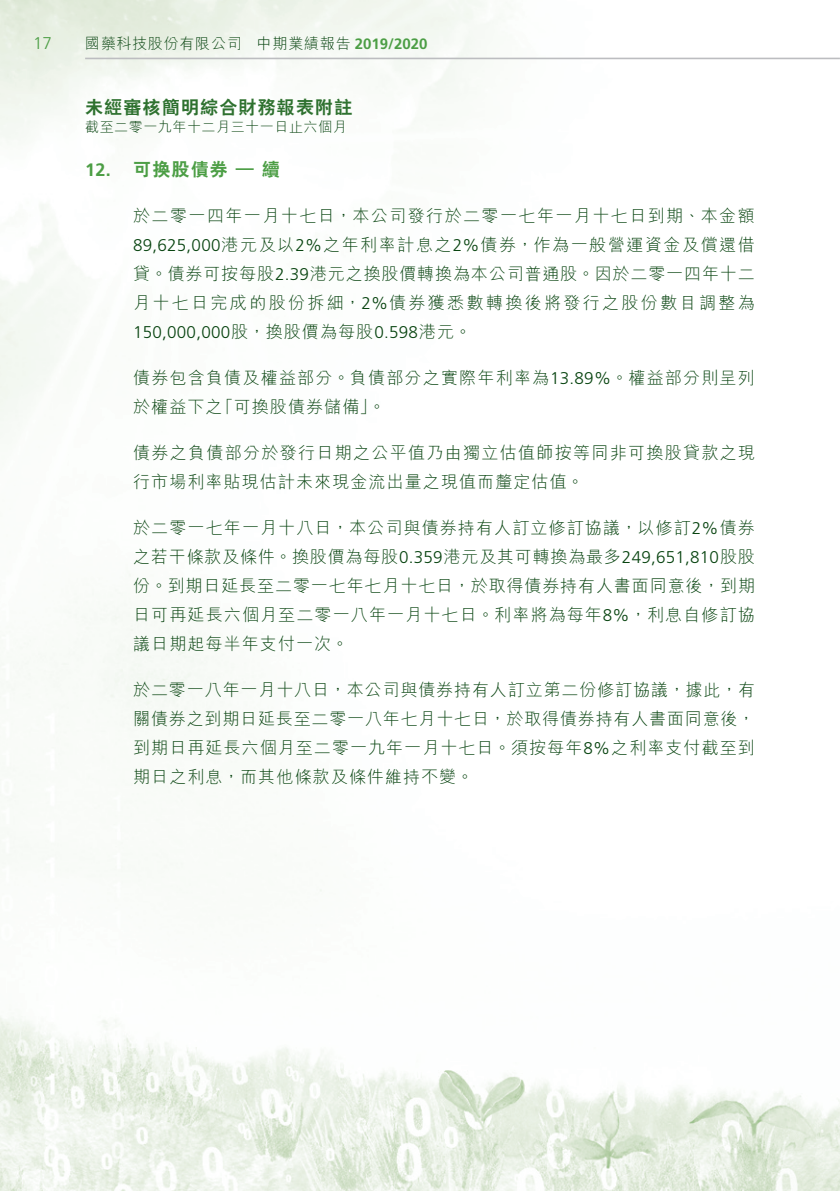
<style>
.page{position:relative;width:840px;height:1191px;background:#fff}
.page>*{position:absolute;margin:0;border:0;box-sizing:border-box;transform-origin:0 0}
.t1{font:800 18px "C Hei 2 HK";letter-spacing:.065em;color:#2e712f}
._03_H1{font:800 18px "C Hei 2 HK";letter-spacing:.065em;color:#4c9e45}
._03_H1-2{font:700 18px "Frutiger LT Std";color:#4c9e45}
._12___P2{font:300 17px/29px "M Hei HK";letter-spacing:.065em;color:#084410;text-align:justify}
.t2{font:300 17px "Frutiger LT Std";color:#4c9e45}
.t3{font:700 15px "Frutiger LT Std";color:#4c9e45}
.t4{font:300 15px "M Hei HK";letter-spacing:.05em;color:#084410}
.t5{font:300 14px "M Hei HK";letter-spacing:.04em;color:#084410}
.s1{font-family:"M Hei HK";font-weight:300;color:#084410}
.s2{font-family:"Frutiger LT Std";font-weight:700}
.s3{font-family:"Frutiger LT Std"}
</style>
<div class="page">
<img style="left:0;top:0;width:839px;height:1191px">
<hr style="left:85px;top:58px;width:754px;height:1px;background:#bcbdc0">
<p class="t2" style="left:33px;top:34px;width:20px">17</p>
<p class="t4" style="left:85px;top:33px;width:158px">國藥科技股份有限公司</p>
<p class="t3" style="left:257px;top:35px;width:172px"><span class="s1">中期業績報告</span> 2019/2020</p>
<p class="t1" style="left:85px;top:96px;width:268px">未經審核簡明綜合財務報表附註</p>
<p class="t5" style="left:85px;top:117px;width:263px">截至二零一九年十二月三十一日止六個月</p>
<p class="_03_H1" style="left:133px;top:157px;width:148px">可換股債券 <span class="s2">—</span> 續</p>
<p class="_03_H1-2" style="left:85px;top:159px;width:27px">12.</p>
<p class="_12___P2" style="left:133px;top:201px;width:622px">於二零一四年一月十七日，本公司發行於二零一七年一月十七日到期、本金額<span class="s3">89,625,000</span>港元及以<span class="s3">2%</span>之年利率計息之<span class="s3">2%</span>債券，作為一般營運資金及償還借貸。債券可按每股<span class="s3">2.39</span>港元之換股價轉換為本公司普通股。因於二零一四年十二月十七日完成的股份拆細，<span class="s3">2%</span>債券獲悉數轉換後將發行之股份數目調整為<span class="s3">150,000,000</span>股，換股價為每股<span class="s3">0.598</span>港元。</p>
<p class="_12___P2" style="left:216px;top:363px;width:539px;text-indent:-83px">債券包含負債及權益部分。負債部分之實際年利率為<span class="s3">13.89%</span>。權益部分則呈列「可換股債券儲備。「</p>
<p class="_12___P2" style="left:133px;top:392px;width:91px">於權益下之</p>
<p class="_12___P2" style="left:133px;top:438px;width:623px">債券之負債部分於發行日期之公平值乃由獨立估值師按等同非可換股貸款之現行市場利率貼現估計未來現金流出量之現值而釐定估值。</p>
<p class="_12___P2" style="left:133px;top:513px;width:623px">於二零一七年一月十八日，本公司與債券持有人訂立修訂協議，以修訂<span class="s3">2%</span>債券之若干條款及條件。換股價為每股<span class="s3">0.359</span>港元及其可轉換為最多<span class="s3">249,651,810</span>股股份。到期日延長至二零一七年七月十七日，於取得債券持有人書面同意後，到期日可再延長六個月至二零一八年一月十七日。利率將為每年<span class="s3">8%</span>，利息自修訂協議日期起每半年支付一次。</p>
<p class="_12___P2" style="left:133px;top:675px;width:623px">於二零一八年一月十八日，本公司與債券持有人訂立第二份修訂協議，據此，有關債券之到期日延長至二零一八年七月十七日，於取得債券持有人書面同意後，到期日再延長六個月至二零一九年一月十七日。須按每年<span class="s3">8%</span>之利率支付截至到期日之利息，而其他條款及條件維持不變。</p>
</div>
